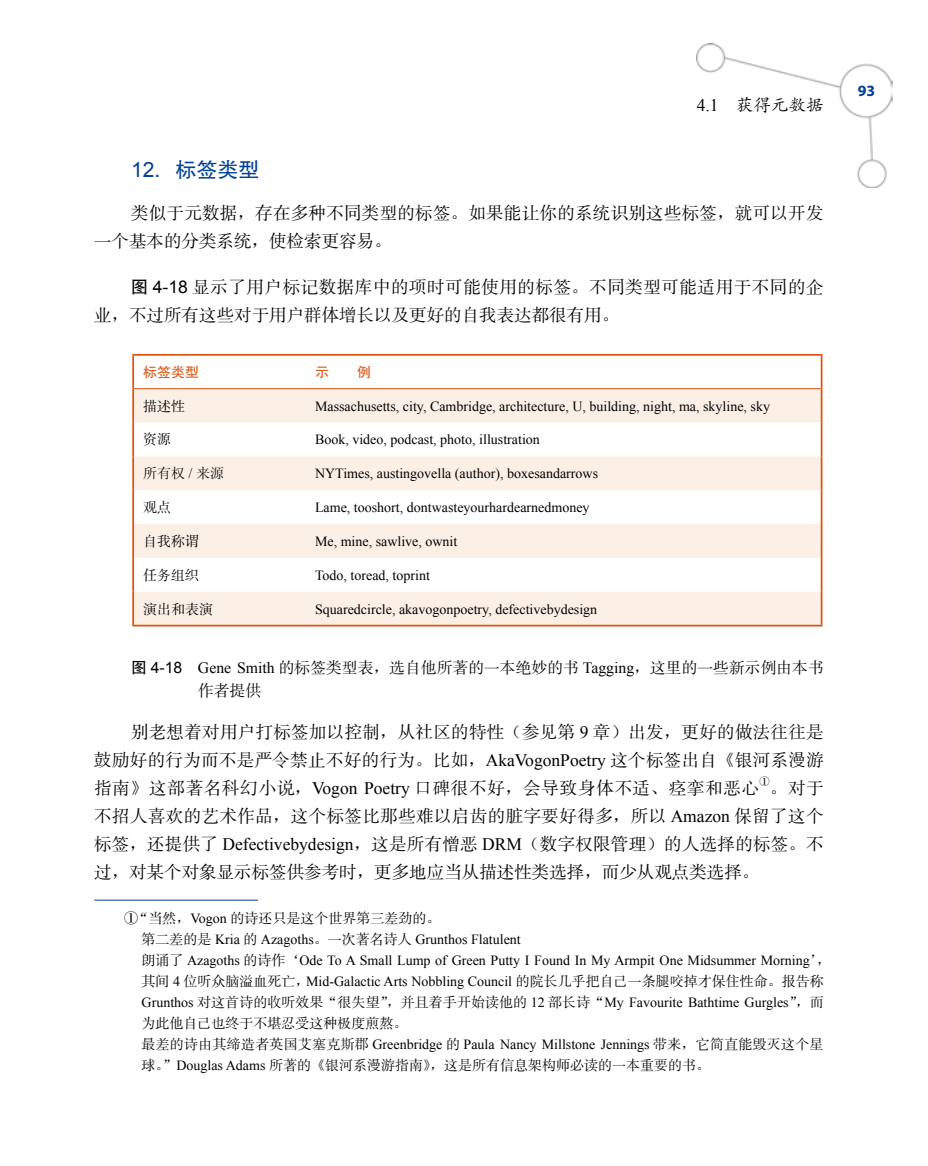
<style>
.page{position:relative;width:928px;height:1166px;background:#fff}
.page>*{position:absolute;margin:0;border:0;box-sizing:border-box;transform-origin:0 0}
.t1{font:21px "FZHTJW GB1 0";color:#004098}
.t2{font:17.5px/28px "FZSSJW GB1 0";letter-spacing:.015em;color:#000}
.t3{font:17.5px "FZKTJW GB1 0";color:#000}
.t4{font:15.75px/22.8px "FZSSJW GB1 0";letter-spacing:.005em;color:#000}
.t5{font:700 15.75px "Myriad Pro";color:#004098}
.t6{font:14px/21px "Times New Roman";color:#000}
.t7{font:14px "FZSSJW GB1 0";color:#000}
.t8{font:14px "FZHTJW GB1 0";color:#db5310}
.t9{font:14px "Sim Sun";color:#000}
.t10{font:10.15px "FZSSJW GB1 0";color:#000}
.s1{font-family:"Times New Roman"}
.s2{font-family:"Arial"}
.s3{font-family:"Sim Sun"}
.s4{font-family:"FZHTJW GB1 0"}
.s5{font-family:"FZSSJW GB1 0"}
</style>
<div class="page">
<img style="left:696px;top:43px;width:196px;height:145px">
<svg style="left:134px;top:389px;width:686px;height:236px;fill:#fcf0e6"></svg>
<hr style="left:134px;top:388px;width:171px;height:1px;background:#db5310">
<hr style="left:305px;top:388px;width:515px;height:1px;background:#db5310">
<hr style="left:132px;top:354px;width:173px;height:2px;background:#db5310">
<hr style="left:132px;top:356px;width:2px;height:33px;background:#db5310">
<hr style="left:305px;top:354px;width:517px;height:2px;background:#db5310">
<hr style="left:820px;top:356px;width:2px;height:33px;background:#db5310">
<hr style="left:132px;top:389px;width:2px;height:33px;background:#db5310">
<hr style="left:820px;top:389px;width:2px;height:33px;background:#db5310">
<hr style="left:132px;top:422px;width:2px;height:34px;background:#db5310">
<hr style="left:820px;top:422px;width:2px;height:34px;background:#db5310">
<hr style="left:132px;top:456px;width:2px;height:34px;background:#db5310">
<hr style="left:820px;top:456px;width:2px;height:34px;background:#db5310">
<hr style="left:132px;top:490px;width:2px;height:34px;background:#db5310">
<hr style="left:820px;top:490px;width:2px;height:34px;background:#db5310">
<hr style="left:132px;top:524px;width:2px;height:34px;background:#db5310">
<hr style="left:820px;top:524px;width:2px;height:34px;background:#db5310">
<hr style="left:132px;top:558px;width:2px;height:34px;background:#db5310">
<hr style="left:820px;top:558px;width:2px;height:34px;background:#db5310">
<hr style="left:132px;top:592px;width:2px;height:33px;background:#db5310">
<hr style="left:820px;top:592px;width:2px;height:33px;background:#db5310">
<hr style="left:132px;top:625px;width:173px;height:1px;background:#db5310">
<hr style="left:305px;top:625px;width:517px;height:1px;background:#db5310">
<hr style="left:94px;top:900px;width:164px;height:1px;background:#004098">
<p class="t3" style="left:697px;top:96px;width:128px"><span class="s1">4.1</span> 获得元数据</p>
<h1 class="t1" style="left:131px;top:158px;width:130px"><span class="s2">12</span>．标签类型</h1>
<p class="t2" style="left:94px;top:200px;width:731px;text-indent:37px">类似于元数据<span class="s3">，</span>存在多种不同类型的标签<span class="s3">。</span>如果能让你的系统识别这些标签<span class="s3">，</span>就可以开发一个基本的分类系统<span class="s3">，</span>使检索更容易<span class="s3">。</span></p>
<p class="t2" style="left:94px;top:273px;width:731px;text-indent:37px"><span class="s4">图</span> <span class="s2">4-18</span> 显示了用户标记数据库中的项时可能使用的标签<span class="s3">。</span>不同类型可能适用于不同的企业<span class="s3">，</span>不过所有这些对于用户群体增长以及更好的自我表达都很有用<span class="s3">。</span></p>
<p class="t8" style="left:143px;top:364px;width:57px">标签类型</p>
<p class="t8" style="left:315px;top:364px;width:15px">示</p>
<p class="t8" style="left:357px;top:364px;width:15px">例</p>
<p class="t7" style="left:143px;top:398px;width:43px">描述性</p>
<p class="t6" style="left:315px;top:395px;width:456px">Massachusetts, city, Cambridge, architecture, U, building, night, ma, skyline, sky</p>
<p class="t7" style="left:143px;top:432px;width:29px">资源</p>
<p class="t6" style="left:315px;top:429px;width:226px">Book, video, podcast, photo, illustration</p>
<p class="t9" style="left:143px;top:466px;width:82px">所有权 <span class="s1">/</span> 来源</p>
<p class="t6" style="left:315px;top:463px;width:284px">NYTimes, austingovella (author), boxesandarrows</p>
<p class="t7" style="left:143px;top:500px;width:29px">观点</p>
<p class="t6" style="left:315px;top:497px;width:276px">Lame, tooshort, dontwasteyourhardearnedmoney</p>
<p class="t7" style="left:143px;top:534px;width:57px">自我称谓</p>
<p class="t6" style="left:315px;top:530px;width:144px">Me, mine, sawlive, ownit</p>
<p class="t7" style="left:143px;top:568px;width:57px">任务组织</p>
<p class="t6" style="left:315px;top:564px;width:116px">Todo, toread, toprint</p>
<p class="t7" style="left:143px;top:601px;width:71px">演出和表演</p>
<p class="t6" style="left:315px;top:598px;width:284px">Squaredcircle, akavogonpoetry, defectivebydesign</p>
<p class="t4" style="left:198px;top:657px;width:627px;text-indent:-67px"><span class="s4">图</span> <span class="s2">4-18</span> <span class="s1">Gene Smith</span> 的标签类型表<span class="s3">，</span>选自他所著的一本绝妙的书 <span class="s1">Tagging</span><span class="s3">，</span>这里的一些新示例由本书作者提供</p>
<p class="t2" style="left:94px;top:719px;width:731px;text-align:justify;text-indent:37px">别老想着对用户打标签加以控制<span class="s3">，</span>从社区的特性<span class="s3">（</span>参见第 <span class="s1">9</span> 章<span class="s3">）</span>出发<span class="s3">，</span>更好的做法往往是鼓励好的行为而不是严令禁止不好的行为<span class="s3">。</span>比如<span class="s3">，</span><span class="s1">AkaVogonPoetry</span> 这个标签出自<span class="s3">《</span>银河系漫游指南<span class="s3">》</span>这部著名科幻小说<span class="s3">，</span><span class="s1">Vogon Poetry</span> 口碑很不好<span class="s3">，</span>会导致身体不适<span class="s3">、</span>痉挛和恶心</p>
<p class="t10" style="left:759px;top:776px;width:12px">①</p>
<p class="t2" style="left:94px;top:775px;width:731px;text-align:justify;text-indent:675px"><span class="s3">。</span>对于不招人喜欢的艺术作品<span class="s3">，</span>这个标签比那些难以启齿的脏字要好得多<span class="s3">，</span>所以 <span class="s1">Amazon</span> 保留了这个标签<span class="s3">，</span>还提供了 <span class="s1">Defectivebydesign</span><span class="s3">，</span>这是所有憎恶 <span class="s1">DRM</span><span class="s3">（</span>数字权限管理<span class="s3">）</span>的人选择的标签<span class="s3">。</span>不过<span class="s3">，</span>对某个对象显示标签供参考时<span class="s3">，</span>更多地应当从描述性类选择<span class="s3">，</span>而少从观点类选择<span class="s3">。</span></p>
<p class="t7" style="left:124px;top:911px;width:318px">①<span class="s3">“</span>当然<span class="s3">，</span><span class="s1">Vogon</span> 的诗还只是这个世界第三差劲的<span class="s3">。</span></p>
<p class="t6" style="left:141px;top:929px;width:690px"><span class="s5">第二差的是</span> Kria <span class="s5">的</span> Azagoths<span class="s3">。</span><span class="s5">一次著名诗人</span> Grunthos Flatulent<br><span class="s5">朗诵了</span> Azagoths <span class="s5">的诗作</span><span class="s3">‘</span>Ode To A Small Lump of Green Putty I Found In My Armpit One Midsummer Morning<span class="s3">’，</span><span class="s5">其间</span> 4 <span class="s5">位听众脑溢血死亡</span><span class="s3">，</span>Mid-Galactic Arts Nobbling Council <span class="s5">的院长几乎把自己一条腿咬掉才保住性命</span><span class="s3">。</span><span class="s5">报告称</span>Grunthos <span class="s5">对这首诗的收听效果</span><span class="s3">“</span><span class="s5">很失望</span><span class="s3">”，</span><span class="s5">并且着手开始读他的</span> 12 <span class="s5">部长诗</span><span class="s3">“</span>My Favourite Bathtime Gurgles<span class="s3">”，</span><span class="s5">而</span></p>
<p class="t7" style="left:141px;top:1016px;width:267px">为此他自己也终于不堪忍受这种极度煎熬<span class="s3">。</span></p>
<p class="t6" style="left:141px;top:1034px;width:683px"><span class="s5">最差的诗由其缔造者英国艾塞克斯郡</span> Greenbridge <span class="s5">的</span> Paula Nancy Millstone Jennings <span class="s5">带来</span><span class="s3">，</span><span class="s5">它简直能毁灭这个星</span></p>
<p class="t7" style="left:141px;top:1058px;width:570px">球<span class="s3">。”</span><span class="s1">Douglas Adams</span> 所著的<span class="s3">《</span>银河系漫游指南<span class="s3">》，</span>这是所有信息架构师必读的一本重要的书<span class="s3">。</span></p>
<p class="t5" style="left:858px;top:80px;width:19px">93</p>
</div>
